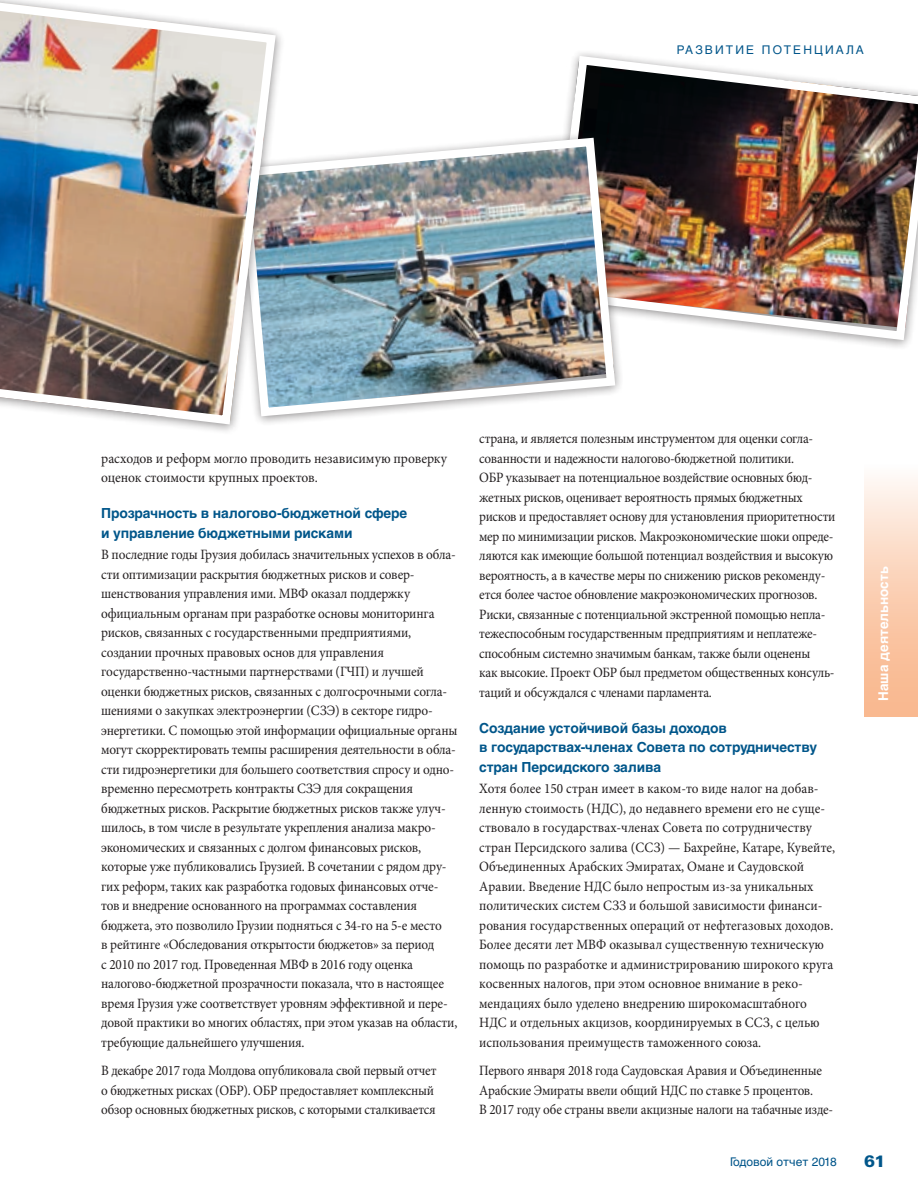
<style>
.page{position:relative;width:918px;height:1188px;background:#fff}
.page>*{position:absolute;margin:0;border:0;box-sizing:border-box;transform-origin:0 0}
.t1{font:900 16.5px "Univers LT Std";color:#00568a}
.t2{font:14.25px/19.5px "Minion Pro";letter-spacing:-.015em;color:#231f20;scale:.93 1}
.t3{font:14.25px/19.5px "Minion Pro";letter-spacing:-.015em;color:#231f20;scale:.92 1}
.t4{font:14.25px/19.5px "Minion Pro";letter-spacing:-.015em;color:#231f20;scale:.95 1}
.t5{font:700 13.8px/19.5px "Helvetica Cyr";letter-spacing:-.01em;color:#00568a}
.t6{font:700 13.5px "Helvetica Cyr";color:#fff}
.t7{font:12px "Helvetica Cyr Upright";letter-spacing:.18em;color:#01558a}
.t8{font:12px "Helvetica Cyr Upright";color:#01558a}
</style>
<div class="page">
<img style="left:566px;top:53px;width:352px;height:292px">
<div style="left:230px;top:129px;width:394px;height:297px;background:#231f20;opacity:.5"></div>
<img style="left:284px;top:133px;width:336px;height:288px">
<div style="left:0;top:0;width:284px;height:435px;background:#231f20;opacity:.5"></div>
<img style="left:0;top:0;width:280px;height:429px">
<div style="left:864px;top:464px;width:54px;height:253px;background:linear-gradient(to bottom,#fef7f2,#f8b082)"></div>
<p class="t7" style="left:677px;top:43px;width:189px">РАЗВИТИЕ ПОТЕНЦИАЛА</p>
<p class="t4" style="left:101px;top:449px;width:366px">расходов и реформ могло проводить независимую проверку оценок стоимости крупных проектов.</p>
<p class="t5" style="left:101px;top:504px;width:308px">Прозрачность в налогово-бюджетной сфере и управление бюджетными рисками</p>
<p class="t2" style="left:101px;top:545px;width:385px">В последние годы Грузия добилась значительных успехов в обла&shy;сти оптимизации раскрытия бюджетных рисков и совер&shy;шенствования управления ими. МВФ оказал поддержку официальным органам при разработке основы мониторинга рисков, связанных с государственными предприятиями, создании прочных правовых основ для управления государственно-частными партнерствами (ГЧП) и лучшей оценки бюджетных рисков, связанных с долгосрочными согла&shy;шениями о закупках электроэнергии (СЗЭ) в секторе гидро&shy;энергетики. С помощью этой информации официальные органы могут скорректировать темпы расширения деятельности в обла&shy;сти гидроэнергетики для большего соответствия спросу и одно&shy;временно пересмотреть контракты СЗЭ для сокращения бюджетных рисков. Раскрытие бюджетных рисков также улуч&shy;шилось, в том числе в результате укрепления анализа макро&shy;экономических и связанных с долгом финансовых рисков, которые уже публиковались Грузией. В сочетании с рядом дру&shy;гих реформ, таких как разработка годовых финансовых отче&shy;тов и внедрение основанного на программах составления бюджета, это позволило Грузии подняться с 34-го на 5-е место<br>в рейтинге «Обследования открытости бюджетов» за период<br>с 2010 по 2017 год. Проведенная МВФ в 2016 году оценка налогово-бюджетной прозрачности показала, что в настоящее время Грузия уже соответствует уровням эффективной и пере&shy;довой практики во многих областях, при этом указав на области, требующие дальнейшего улучшения.</p>
<p class="t3" style="left:101px;top:1061px;width:366px">В декабре 2017 года Молдова опубликовала свой первый отчет о бюджетных рисках (ОБР). ОБР предоставляет комплексный обзор основных бюджетных рисков, с которыми сталкивается</p>
<p class="t3" style="left:479px;top:429px;width:389px">страна, и является полезным инструментом для оценки согла&shy;сованности и надежности налогово-бюджетной политики.<br>ОБР указывает на потенциальное воздействие основных бюд&shy;жетных рисков, оценивает вероятность прямых бюджетных рисков и предоставляет основу для установления приоритетности мер по минимизации рисков. Макроэкономические шоки опреде&shy;ляются как имеющие большой потенциал воздействия и высокую вероятность, а в качестве меры по снижению рисков рекоменду&shy;ется более частое обновление макроэкономических прогнозов.<br>Риски, связанные с потенциальной экстренной помощью непла&shy;тежеспособным государственным предприятиям и неплатеже&shy;способным системно значимым банкам, также были оценены<br>как высокие. Проект ОБР был предметом общественных консуль&shy;таций и обсуждался с членами парламента.</p>
<p class="t5" style="left:479px;top:718px;width:340px">Создание устойчивой базы доходов<br>в государствах-членах Совета по сотрудничеству стран Персидского залива</p>
<p class="t2" style="left:479px;top:779px;width:384px">Хотя более 150 стран имеет в каком-то виде налог на добав&shy;ленную стоимость (НДС), до недавнего времени его не суще&shy;ствовало в государствах-членах Совета по сотрудничеству стран Персидского залива (ССЗ) — Бахрейне, Катаре, Кувейте, Объединенных Арабских Эмиратах, Омане и Саудовской Аравии. Введение НДС было непростым из-за уникальных политических систем СЗЗ и большой зависимости финанси&shy;рования государственных операций от нефтегазовых доходов.<br>Более десяти лет МВФ оказывал существенную техническую помощь по разработке и администрированию широкого круга косвенных налогов, при этом основное внимание в реко&shy;мендациях было уделено внедрению широкомасштабного НДС и отдельных акцизов, координируемых в ССЗ, с целью использования преимуществ таможенного союза.</p>
<p class="t3" style="left:479px;top:1061px;width:386px">Первого января 2018 года Саудовская Аравия и Объединенные<br>Арабские Эмираты ввели общий НДС по ставке 5 процентов.<br>В 2017 году обе страны ввели акцизные налоги на табачные изде-</p>
<p class="t8" style="left:730px;top:1155px;width:108px">Годовой отчет 2018</p>
<p class="t6" style="left:876px;top:701px;width:136px;rotate:-90deg">Наша деятельность</p>
<p class="t1" style="left:864px;top:1150px;width:23px">61</p>
</div>
